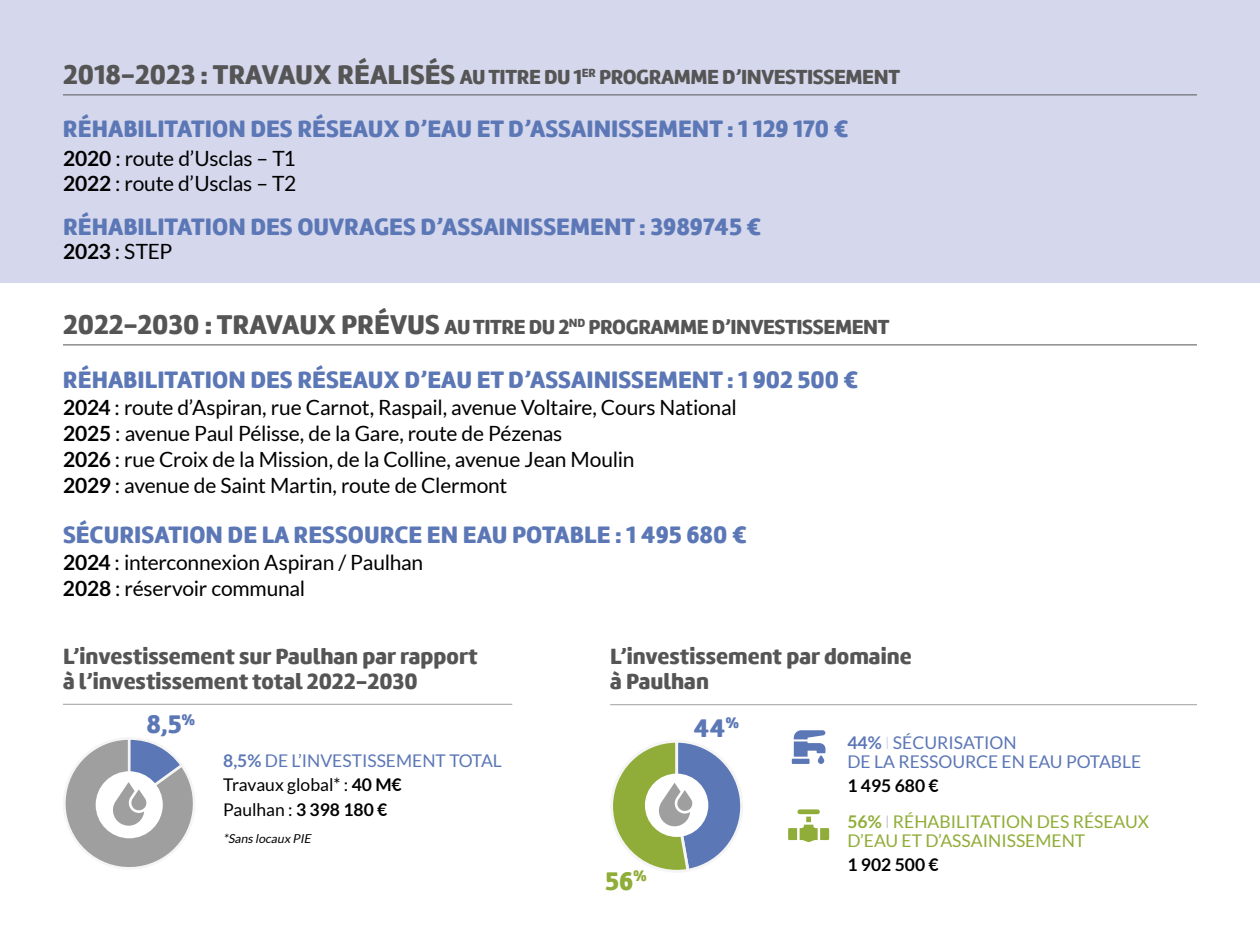
<style>
.page{position:relative;width:1260px;height:945px;background:#d5d8ec}
.page>*{position:absolute;margin:0;border:0;box-sizing:border-box;transform-origin:0 0}
.t1{font:26.25px "Amelia Rounded Black";color:#5c77b6}
.t2{font:26.25px "Amelia Rounded Black";color:#8fad38}
.t3{font:24.5px "Amelia Rounded Black";color:#5c77b6}
.t4{font:22.75px/24.5px "Amelia Rounded Black";color:#555}
.t5{font:21px/26.2px "Lato";letter-spacing:-.01em;color:#000}
.t6{font:21px "Amelia Rounded Black";letter-spacing:-.02em;color:#555}
.t7{font:17.5px/24.2px "Lato";color:#5c77b6}
.t8{font:17.5px/36.1px "Lato";color:#8fad38}
.t9{font:700 17.5px "Lato";color:#000}
.t10{font:italic 12.25px "Lato";color:#000}
.s1{font-size:28px}
.s2{font-weight:700}
.s3{color:#000}
.s4{font-weight:700;color:#000}
.s5{font-weight:100;color:#a3add4}
.s6{font-weight:100;color:#888}
</style>
<div class="page">
<div style="left:0;top:284px;width:1260px;height:661px;background:#fff"></div>
<hr style="left:63px;top:95px;width:1134px;height:1px;background:#555">
<hr style="left:63px;top:345px;width:1134px;height:1px;background:#555">
<hr style="left:63px;top:704px;width:449px;height:1px;background:#9f9f9f">
<hr style="left:610px;top:704px;width:587px;height:1px;background:#9f9f9f">
<svg style="left:65px;top:739px;width:128px;height:129px"></svg>
<svg style="left:792px;top:730px;width:34px;height:34px"></svg>
<svg style="left:788px;top:809px;width:41px;height:33px"></svg>
<svg style="left:613px;top:742px;width:128px;height:128px"></svg>
<p class="t6" style="left:63px;top:63px;width:839px"><span class="s1">2018-2023 : TRAVAUX RÉALISÉS</span> AU TITRE DU 1<sup>ER</sup> PROGRAMME D’INVESTISSEMENT</p>
<p class="t3" style="left:63px;top:112px;width:787px">RÉHABILITATION DES RÉSEAUX D’EAU ET D’ASSAINISSEMENT : 1 129 170 €</p>
<p class="t5" style="left:63px;top:146px;width:235px;line-height:24.5px"><span class="s2">2020</span> : route d’Usclas – T1<br><span class="s2">2022</span> : route d’Usclas – T2</p>
<p class="t3" style="left:63px;top:211px;width:700px">RÉHABILITATION DES OUVRAGES D’ASSAINISSEMENT : 3989745 €</p>
<p class="t5" style="left:63px;top:239px;width:111px"><span class="s2">2023</span> : STEP</p>
<p class="t6" style="left:63px;top:313px;width:828px"><span class="s1">2022-2030 : TRAVAUX PRÉVUS</span> AU TITRE DU 2<sup>ND</sup> PROGRAMME D’INVESTISSEMENT</p>
<p class="t3" style="left:63px;top:364px;width:797px">RÉHABILITATION DES RÉSEAUX D’EAU ET D’ASSAINISSEMENT : 1 902 500 €</p>
<p class="t5" style="left:63px;top:394px;width:675px"><span class="s2">2024</span> : route d’Aspiran, rue Carnot, Raspail, avenue Voltaire, Cours National <span class="s2">2025</span> : avenue Paul Pélisse, de la Gare, route de Pézenas<br><span class="s2">2026</span> : rue Croix de la Mission, de la Colline, avenue Jean Moulin<br><span class="s2">2029</span> : avenue de Saint Martin, route de Clermont</p>
<p class="t3" style="left:63px;top:519px;width:685px">SÉCURISATION DE LA RESSOURCE EN EAU POTABLE : 1 495 680 €</p>
<p class="t5" style="left:63px;top:549px;width:362px"><span class="s2">2024</span> : interconnexion Aspiran / Paulhan<br><span class="s2">2028</span> : réservoir communal</p>
<p class="t4" style="left:63px;top:644px;width:416px">L’investissement sur Paulhan par rapport à l’investissement total 2022-2030</p>
<p class="t4" style="left:610px;top:644px;width:303px">L’investissement par domaine à Paulhan</p>
<p class="t1" style="left:147px;top:707px;width:51px">8,5<sup>%</sup></p>
<p class="t7" style="left:223px;top:749px;width:280px"><span class="s2">8,5%</span> DE L’INVESTISSEMENT TOTAL<br><span class="s3">Travaux global* :</span> <span class="s4">40 M€<br></span><span class="s3">Paulhan :</span> <span class="s4">3 398 180 €</span></p>
<p class="t10" style="left:223px;top:832px;width:92px">*Sans locaux PIE</p>
<p class="t1" style="left:693px;top:711px;width:48px">44<sup>%</sup></p>
<p class="t2" style="left:605px;top:864px;width:44px">56<sup>%</sup></p>
<p class="t7" style="left:847px;top:733px;width:295px;line-height:18.9px"><span class="s2">44%</span> <span class="s5">I</span> SÉCURISATION<br>DE LA RESSOURCE EN EAU POTABLE</p>
<p class="t8" style="left:847px;top:767px;width:303px"><span class="s4">1 495 680 €<br></span><span class="s2">56%</span> <span class="s6">I</span> RÉHABILITATION DES RÉSEAUX</p>
<p class="t8" style="left:847px;top:822px;width:239px">D’EAU ET D’ASSAINISSEMENT</p>
<p class="t9" style="left:847px;top:855px;width:93px">1 902 500 €</p>
</div>
